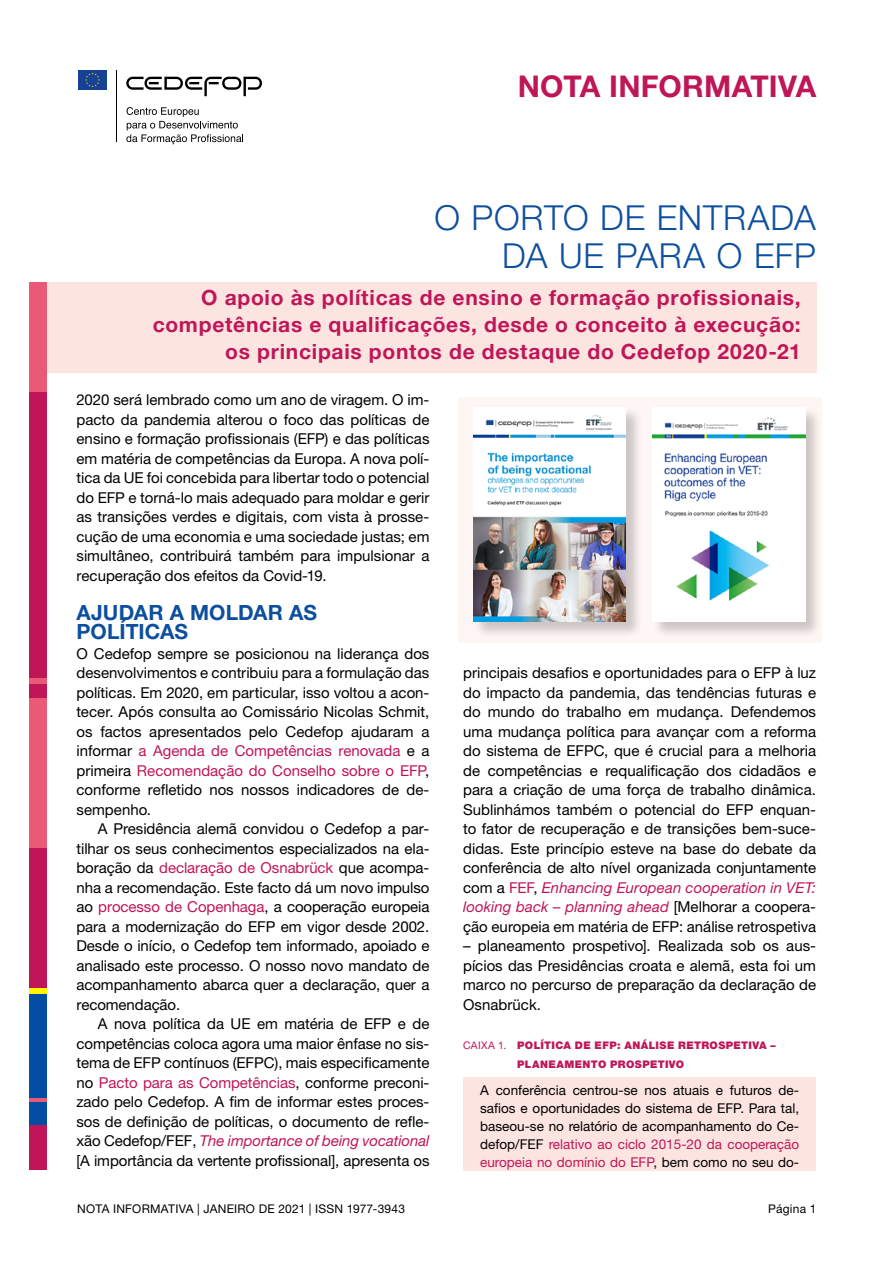
<style>
.page{position:relative;width:893px;height:1263px;background:#fff}
.page>*{position:absolute;margin:0;border:0;box-sizing:border-box;transform-origin:0 0}
.t1{font:300 34.5px/37.5px "Helvetica Neue LTW1 G";letter-spacing:.025em;color:#0d4f9e;text-align:right}
.t2{font:700 30px "Helvetica Neue LTW1 G";letter-spacing:.01em;color:#bf1658}
.t3{font:700 21px/27px "Helvetica Neue LTW1 G";letter-spacing:.035em;color:#bf1658;text-align:right}
.t4{font:700 21px/19.5px "Helvetica Neue LTW1 G";letter-spacing:.005em;color:#0d4f9e}
.t5{font:15px/19.5px "Helvetica Neue LTW1 G";color:#000;text-align:justify}
.t6{font:13.5px/18px "Helvetica Neue LTW1 G";color:#000;text-align:justify}
.t7{font:12px "Helvetica Neue LTW1 G";letter-spacing:.02em;color:#000}
.t8{font:900 10.5px/19.5px "Helvetica Neue LTW1 G";letter-spacing:.035em;color:#bf1658}
.s1{color:#bf1658}
.s2{font-style:italic;color:#bf1658}
.s3{font-weight:400}
</style>
<div class="page">
<div style="left:463px;top:1077px;width:353px;height:94px;background:#fce4e0"></div>
<div style="left:45px;top:282px;width:771px;height:90px;background:#fce4e0"></div>
<svg style="left:126px;top:107px;width:117px;height:37px"></svg>
<div style="left:78px;top:70px;width:29px;height:20px;background:#164194"></div>
<svg style="left:85px;top:73px;width:15px;height:14px"></svg>
<svg style="left:126px;top:77px;width:136px;height:19px"></svg>
<hr style="left:116px;top:70px;width:1px;height:72px;background:#000">
<div style="left:29px;top:282px;width:18px;height:110px;background:#e85a75"></div>
<div style="left:29px;top:677px;width:18px;height:8px;background:#e85a75"></div>
<div style="left:29px;top:698px;width:18px;height:150px;background:#e85a75"></div>
<div style="left:29px;top:685px;width:18px;height:13px;background:#bf1658"></div>
<div style="left:29px;top:848px;width:18px;height:140px;background:#bf1658"></div>
<div style="left:29px;top:392px;width:18px;height:285px;background:#bf1658"></div>
<div style="left:29px;top:988px;width:18px;height:6px;background:#fff500"></div>
<hr style="left:29px;top:1098px;width:18px;height:3px;background:#e85a75">
<div style="left:29px;top:1101px;width:18px;height:23px;background:#054da2"></div>
<div style="left:29px;top:1124px;width:18px;height:45px;background:#bf1658"></div>
<div style="left:29px;top:994px;width:18px;height:104px;background:#034da2"></div>
<div style="left:458px;top:397px;width:363px;height:245px;background:#fef6f5"></div>
<div style="left:473px;top:407px;width:169px;height:232px;background:#000;opacity:.2"></div>
<img style="left:473px;top:407px;width:153px;height:215px">
<div style="left:653px;top:408px;width:169px;height:231px;background:#000;opacity:.2"></div>
<img style="left:653px;top:408px;width:152px;height:214px">
<h2 class="t2" style="left:518px;top:68px;width:300px">NOTA INFORMATIVA</h2>
<h1 class="t1" style="left:434px;top:199px;width:383px">O PORTO DE ENTRADA<br>DA UE PARA O EFP</h1>
<h3 class="t3" style="left:153px;top:284px;width:650px">O apoio às políticas de ensino e formação profissionais, competências e qualificações, desde o conceito à execução: os principais pontos de destaque do Cedefop 2020-21</h3>
<p class="t5" style="left:76px;top:390px;width:355px">2020 será lembrado como um ano de viragem. O im&shy;pacto da pandemia alterou o foco das políticas de ensino e formação profissionais (EFP) e das políticas em matéria de competências da Europa. A nova polí&shy;tica da UE foi concebida para libertar todo o potencial do EFP e torná-lo mais adequado para moldar e gerir as transições verdes e digitais, com vista à prosse&shy;cução de uma economia e uma sociedade justas; em simultâneo, contribuirá também para impulsionar a recuperação dos efeitos da Covid-19.</p>
<h3 class="t4" style="left:76px;top:602px;width:242px">AJUDAR A MOLDAR AS<br>POLÍTICAS</h3>
<p class="t5" style="left:76px;top:643px;width:354px">O Cedefop sempre se posicionou na liderança dos desenvolvimentos e contribuiu para a formulação das políticas. Em 2020, em particular, isso voltou a acon&shy;tecer. Após consulta ao Comissário Nicolas Schmit, os factos apresentados pelo Cedefop ajudaram a informar <span class="s1">a Agenda de Competências renovada</span> e a primeira <span class="s1">Recomendação do Conselho sobre o EFP</span>, conforme refletido nos nossos indicadores de de&shy;sempenho.</p>
<p class="t5" style="left:76px;top:819px;width:354px;text-indent:21px">A Presidência alemã convidou o Cedefop a par&shy;tilhar os seus conhecimentos especializados na ela&shy;boração da <span class="s1">declaração de Osnabrück</span> que acompa&shy;nha a recomendação. Este facto dá um novo impulso ao <span class="s1">processo de Copenhaga</span>, a cooperação europeia para a modernização do EFP em vigor desde 2002.<br>Desde o início, o Cedefop tem informado, apoiado e analisado este processo. O nosso novo mandato de acompanhamento abarca quer a declaração, quer a recomendação.</p>
<p class="t5" style="left:76px;top:1014px;width:354px;text-indent:21px">A nova política da UE em matéria de EFP e de competências coloca agora uma maior ênfase no sis&shy;tema de EFP contínuos (EFPC), mais especificamente no <span class="s1">Pacto para as Competências</span>, conforme preconi&shy;zado pelo Cedefop. A fim de informar estes proces&shy;sos de definição de políticas, o documento de refle&shy;xão Cedefop/FEF, <span class="s2">The importance of being vocational </span>[A importância da vertente profissional], apresenta os</p>
<p class="t7" style="left:77px;top:1201px;width:329px">NOTA INFORMATIVA | JANEIRO DE 2021 | ISSN 1977-3943</p>
<p class="t7" style="left:768px;top:1201px;width:50px">Página 1</p>
<p class="t5" style="left:463px;top:663px;width:354px">principais desafios e oportunidades para o EFP à luz do impacto da pandemia, das tendências futuras e do mundo do trabalho em mudança. Defendemos uma mudança política para avançar com a reforma do sistema de EFPC, que é crucial para a melhoria de competências e requalificação dos cidadãos e para a criação de uma força de trabalho dinâmica.<br>Sublinhámos também o potencial do EFP enquan&shy;to fator de recuperação e de transições bem-suce&shy;didas. Este princípio esteve na base do debate da conferência de alto nível organizada conjuntamente com a <span class="s1">FEF</span>, <span class="s2">Enhancing European cooperation in VET: looking back – planning ahead</span> [Melhorar a coopera&shy;ção europeia em matéria de EFP: análise retrospetiva</p>
<p class="t5" style="left:463px;top:936px;width:354px">– planeamento prospetivo]. Realizada sob os aus&shy;pícios das Presidências croata e alemã, esta foi um marco no percurso de preparação da declaração de Osnabrück.</p>
<p class="t8" style="left:517px;top:1035px;width:260px;text-indent:-54px"><span class="s3">CAIXA 1.</span> POLÍTICA DE EFP: ANÁLISE RETROSPETIVA –<br>PLANEAMENTO PROSPETIVO</p>
<p class="t6" style="left:480px;top:1081px;width:320px">A conferência centrou-se nos atuais e futuros de&shy;safios e oportunidades do sistema de EFP. Para tal, baseou-se no relatório de acompanhamento do Ce&shy;defop/FEF <span class="s1">relativo ao ciclo 2015-20 da cooperação europeia no domínio do EFP</span>, bem como no seu do-</p>
</div>
